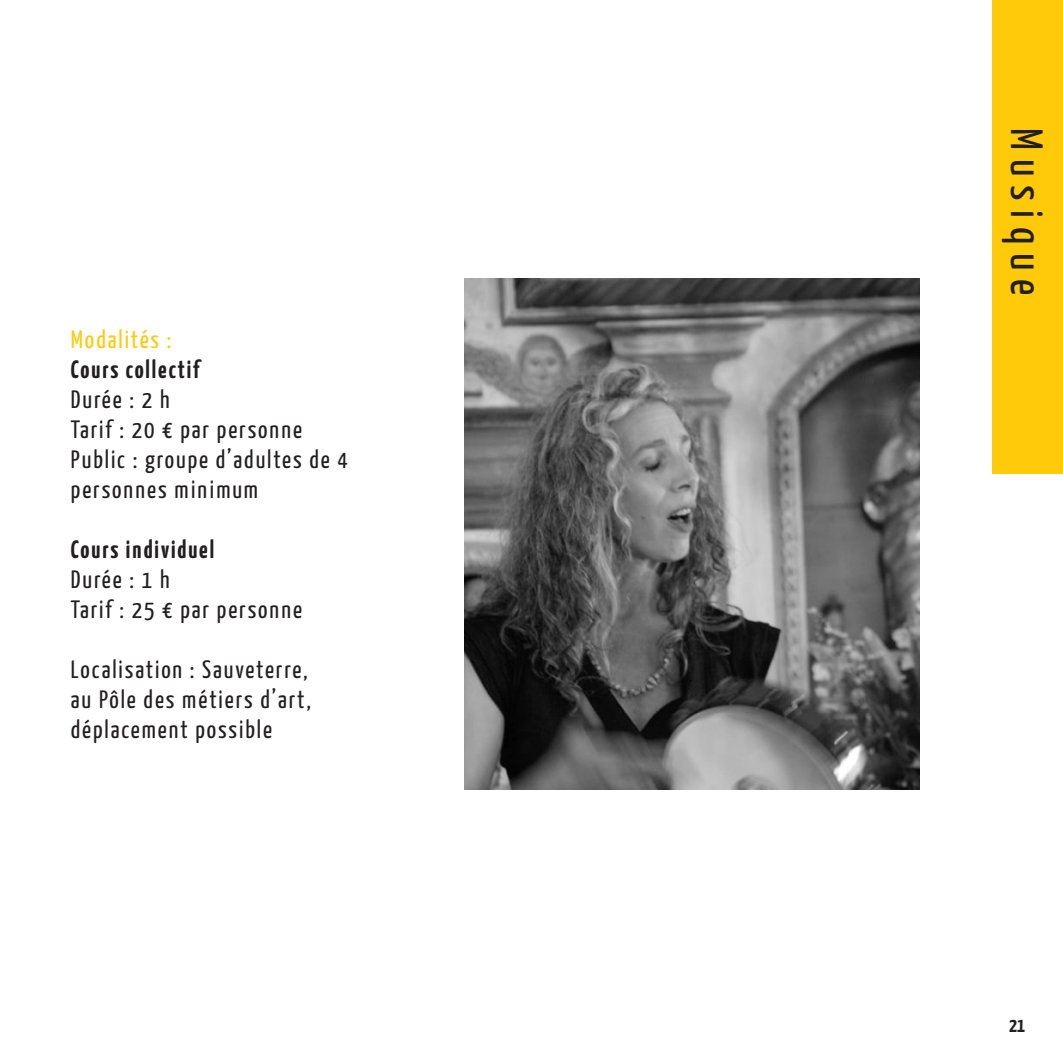
<style>
.page{position:relative;width:1063px;height:1063px;background:#fff}
.page>*{position:absolute;margin:0;border:0;box-sizing:border-box;transform-origin:0 0}
.t1{font:45px "Yanone Kaffeesatz";letter-spacing:.2em;color:#231f20}
.t2{font:25px/30px "Yanone Kaffeesatz";letter-spacing:.075em;color:#231f20}
.t3{font:700 25px "Yanone Kaffeesatz";letter-spacing:.075em;color:#231f20}
.t4{font:25px "Yanone Kaffeesatz";letter-spacing:.075em;color:#feca0a}
.t5{font:700 20px "Yanone Kaffeesatz";color:#231f20}
.s1{font-weight:700}
.s2{font-style:inherit}
</style>
<div class="page">
<div style="left:992px;top:0;width:71px;height:473px;background:#feca0a"></div>
<img style="left:464px;top:279px;width:455px;height:511px">
<p class="t4" style="left:71px;top:322px;width:102px">Modalités :</p>
<p class="t3" style="left:71px;top:352px;width:130px">Cours collectif</p>
<p class="t2" style="left:71px;top:383px;width:279px">Durée : 2 h<br>Tarif : 20 € par personne<br>Public : groupe d’adultes de 4 personnes minimum</p>
<p class="t2" style="left:71px;top:533px;width:233px"><span class="s1">Cours individuel<br></span>Durée : 1 h<br>Tarif : 25 € par personne</p>
<p class="t2" style="left:71px;top:653px;width:242px">Localisation : Sauveterre, au Pôle des métiers d’art, déplacement possible</p>
<p class="t1" style="left:1059px;top:128px;width:170px;rotate:90deg"><span class="s2">M</span>usique</p>
<p class="t5" style="left:1009px;top:1010px;width:18px">21</p>
</div>
